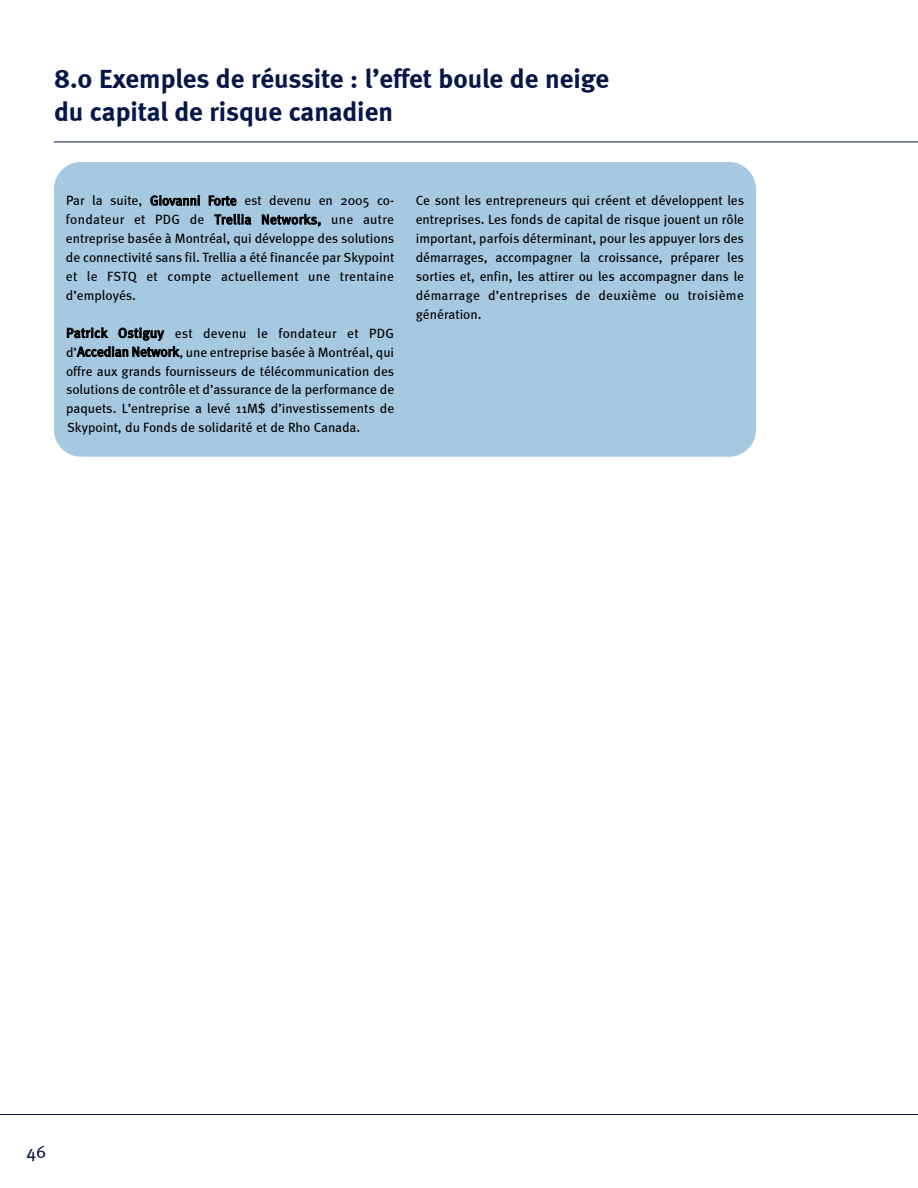
<style>
.page{position:relative;width:918px;height:1188px;background:#fff}
.page>*{position:absolute;margin:0;border:0;box-sizing:border-box;transform-origin:0 0}
.t1{font:700 27px/33px "Meta";color:#071748}
.t2{font:18px "Meta";color:#071748}
.t3{font:13.5px/18.9px "Meta";letter-spacing:.01em;color:#000;text-align:justify}
</style>
<div class="page">
<hr style="left:0;top:1114px;width:918px;height:1px;background:#071748">
<hr style="left:54px;top:142px;width:864px;height:1px;background:#071748">
<div style="left:54px;top:162px;width:702px;height:295px;background:#a6c8e0;border-radius:27px"></div>
<h1 class="t1" style="left:54px;top:63px;width:557px">8.0 Exemples de réussite : l’effet boule de neige du capital de risque canadien</h1>
<p class="t3" style="left:66px;top:191px;width:330px">Par la suite, Giovanni Forte est devenu en 2005 co&shy;fondateur et PDG de Trellia Networks, une autre entreprise basée à Montréal, qui développe des solutions de connectivité sans fil. Trellia a été financée par Skypoint et le FSTQ et compte actuellement une trentaine d’employés.</p>
<p class="t3" style="left:66px;top:324px;width:330px">Patrick Ostiguy est devenu le fondateur et PDG d’Accedian Network, une entreprise basée à Montréal, qui offre aux grands fournisseurs de télécommunication des solutions de contrôle et d’assurance de la performance de paquets. L’entreprise a levé 11M$ d’investissements de Skypoint, du Fonds de solidarité et de Rho Canada.</p>
<p class="t3" style="left:416px;top:191px;width:330px">Ce sont les entrepreneurs qui créent et développent les entreprises. Les fonds de capital de risque jouent un rôle important, parfois déterminant, pour les appuyer lors des démarrages, accompagner la croissance, préparer les sorties et, enfin, les attirer ou les accompagner dans le démarrage d’entreprises de deuxième ou troisième génération.</p>
<h2 class="t2" style="left:26px;top:1141px;width:21px">46</h2>
</div>
